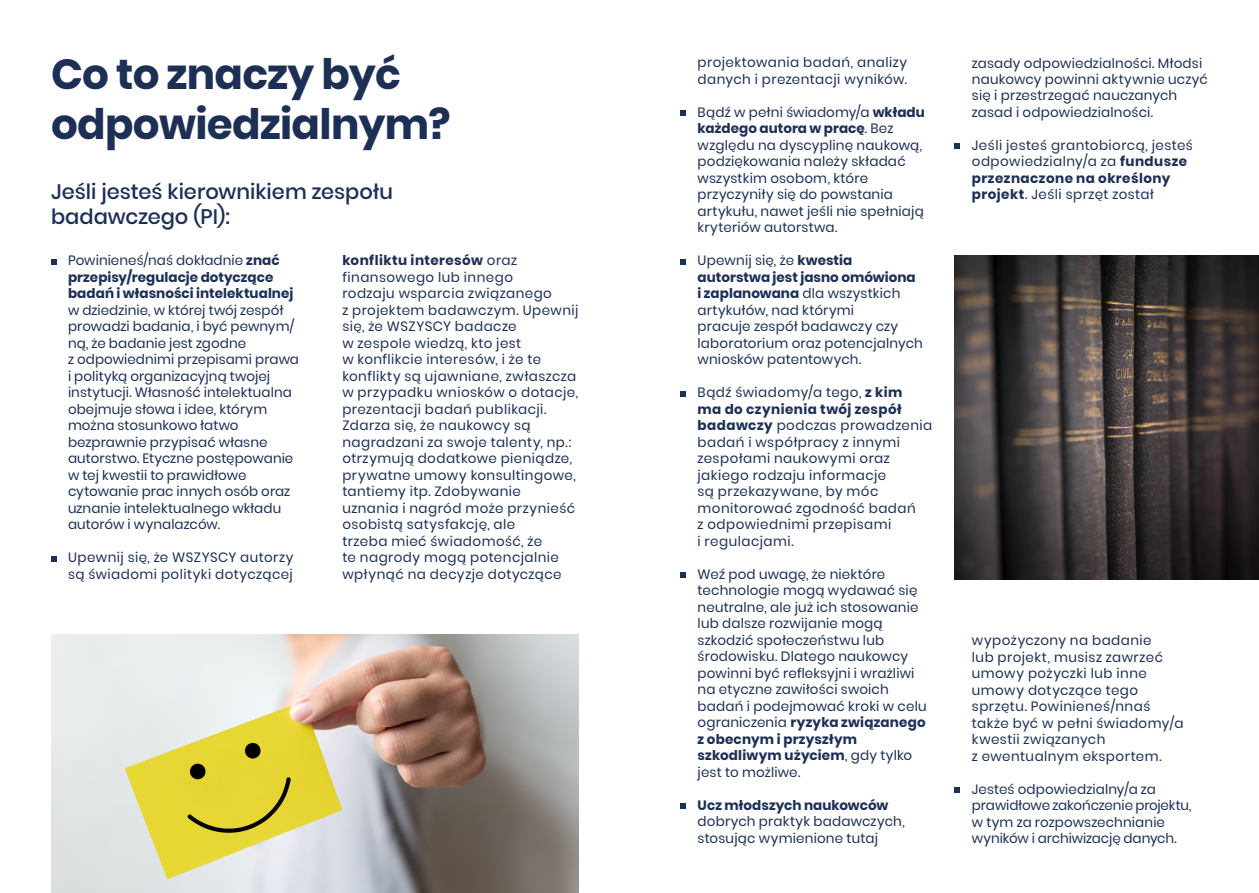
<style>
.page{position:relative;width:1259px;height:893px;background:#fff}
.page>*{position:absolute;margin:0;border:0;box-sizing:border-box;transform-origin:0 0}
.t1{font:700 42px/50.4px "Poppins";letter-spacing:-.015em;color:#1d2f55}
.t2{font:500 21px/25.2px "Poppins";color:#1d2f55}
.t3{font:13.5px/16.5px "Poppins";letter-spacing:.015em;color:#1d2f55}
.t4{font:13.5px/16.5px "Poppins";letter-spacing:.035em;color:#1d2f55}
.t5{font:13.5px/16.5px "Poppins";letter-spacing:-.005em;color:#1d2f55}
.t6{font:700 13.5px/16.5px "Poppins";letter-spacing:.005em;color:#1d2f55}
.s1{font-weight:400}
.s2{font-weight:700}
</style>
<div class="page">
<img style="left:955px;top:255px;width:304px;height:324px">
<img style="left:51px;top:635px;width:527px;height:258px">
<svg style="left:51px;top:259px;width:5px;height:5px"></svg>
<svg style="left:680px;top:111px;width:5px;height:5px"></svg>
<svg style="left:955px;top:144px;width:5px;height:5px"></svg>
<svg style="left:955px;top:787px;width:5px;height:5px"></svg>
<svg style="left:680px;top:259px;width:5px;height:5px"></svg>
<svg style="left:680px;top:391px;width:5px;height:5px"></svg>
<svg style="left:680px;top:573px;width:5px;height:5px"></svg>
<svg style="left:680px;top:804px;width:5px;height:5px"></svg>
<svg style="left:51px;top:556px;width:5px;height:5px"></svg>
<h1 class="t1" style="left:51px;top:49px;width:401px">Co to znaczy być odpowiedzialnym?</h1>
<h2 class="t2" style="left:51px;top:179px;width:343px">Jeśli jesteś kierownikiem zespołu badawczego (PI):</h2>
<p class="t6" style="left:68px;top:252px;width:227px"><span class="s1">Powinieneś/naś dokładnie</span> znać przepisy/regulacje dotyczące badań i własności intelektualnej</p>
<p class="t3" style="left:68px;top:302px;width:232px">w dziedzinie, w której twój zespół prowadzi badania, i być pewnym/ ną, że badanie jest zgodne<br>z odpowiednimi przepisami prawa i polityką organizacyjną twojej instytucji. Własność intelektualna obejmuje słowa i idee, którym można stosunkowo łatwo bezprawnie przypisać własne autorstwo. Etyczne postępowanie w tej kwestii to prawidłowe cytowanie prac innych osób oraz uznanie intelektualnego wkładu autorów i wynalazców.</p>
<p class="t4" style="left:68px;top:549px;width:227px">Upewnij się, że WSZYSCY autorzy są świadomi polityki dotyczącej</p>
<p class="t4" style="left:342px;top:252px;width:237px"><span class="s2">konfliktu interesów</span> oraz finansowego lub innego<br>rodzaju wsparcia związanego<br>z projektem badawczym. Upewnij się, że WSZYSCY badacze<br>w zespole wiedzą, kto jest<br>w konflikcie interesów, i że te konflikty są ujawniane, zwłaszcza w przypadku wniosków o dotacje, prezentacji badań publikacji.<br>Zdarza się, że naukowcy są nagradzani za swoje talenty, np.: otrzymują dodatkowe pieniądze, prywatne umowy konsultingowe, tantiemy itp. Zdobywanie uznania i nagród może przynieść osobistą satysfakcję, ale<br>trzeba mieć świadomość, że<br>te nagrody mogą potencjalnie wpłynąć na decyzje dotyczące</p>
<p class="t4" style="left:697px;top:55px;width:211px">projektowania badań, analizy danych i prezentacji wyników.</p>
<p class="t3" style="left:697px;top:104px;width:229px">Bądź w pełni świadomy/a <span class="s2">wkładu każdego autora w pracę</span>. Bez względu na dyscyplinę naukową, podziękowania należy składać wszystkim osobom, które przyczyniły się do powstania artykułu, nawet jeśli nie spełniają kryteriów autorstwa.</p>
<p class="t3" style="left:697px;top:253px;width:227px">Upewnij się, że <span class="s2">kwestia autorstwa jest jasno omówiona i zaplanowana</span> dla wszystkich artykułów, nad którymi<br>pracuje zespół badawczy czy laboratorium oraz potencjalnych wniosków patentowych.</p>
<p class="t4" style="left:697px;top:384px;width:236px">Bądź świadomy/a tego, <span class="s2">z kim<br>ma do czynienia twój zespół badawczy</span> podczas prowadzenia badań i współpracy z innymi zespołami naukowymi oraz jakiego rodzaju informacje<br>są przekazywane, by móc monitorować zgodność badań<br>z odpowiednimi przepisami<br>i regulacjami.</p>
<p class="t3" style="left:697px;top:566px;width:231px">Weź pod uwagę, że niektóre technologie mogą wydawać się neutralne, ale już ich stosowanie lub dalsze rozwijanie mogą szkodzić społeczeństwu lub środowisku. Dlatego naukowcy powinni być refleksyjni i wrażliwi na etyczne zawiłości swoich badań i podejmować kroki w celu ograniczenia <span class="s2">ryzyka związanego z obecnym i przyszłym szkodliwym użyciem</span>, gdy tylko jest to możliwe.</p>
<p class="t6" style="left:697px;top:797px;width:192px">Ucz młodszych naukowców</p>
<p class="t3" style="left:697px;top:813px;width:209px">dobrych praktyk badawczych, stosując wymienione tutaj</p>
<p class="t3" style="left:972px;top:55px;width:237px">zasady odpowiedzialności. Młodsi naukowcy powinni aktywnie uczyć się i przestrzegać nauczanych zasad i odpowiedzialności.</p>
<p class="t4" style="left:972px;top:137px;width:222px">Jeśli jesteś grantobiorcą, jesteś odpowiedzialny/a za <span class="s2">fundusze przeznaczone na określony projekt</span>. Jeśli sprzęt został</p>
<p class="t4" style="left:972px;top:632px;width:213px">wypożyczony na badanie<br>lub projekt, musisz zawrzeć umowy pożyczki lub inne umowy dotyczące tego sprzętu. Powinieneś/nnaś także być w pełni świadomy/a kwestii związanych<br>z ewentualnym eksportem.</p>
<p class="t5" style="left:972px;top:781px;width:221px">Jesteś odpowiedzialny/a za prawidłowe zakończenie projektu, w tym za rozpowszechnianie wyników i archiwizację danych.</p>
</div>
